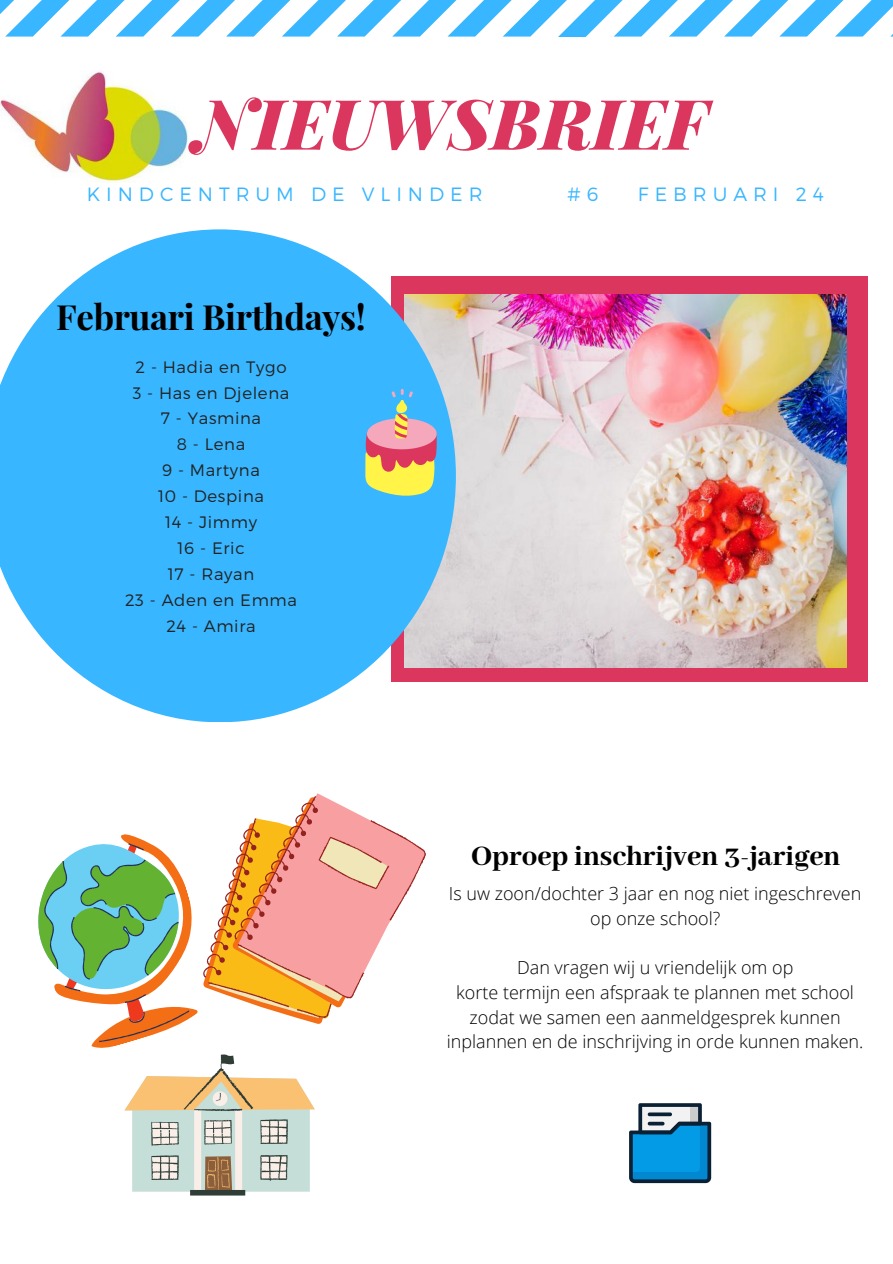
<style>
.page{position:relative;width:893px;height:1264px;background:#fff}
.page>*{position:absolute;margin:0;border:0;box-sizing:border-box;transform-origin:0 0}
.t1{font:italic 900 69.45px "Playfair Display";color:#db375e}
.t2{font:700 34.8px "Playfair Display";letter-spacing:-.01em;color:#000}
.t3{font:800 30.75px "Abhaya Libre";color:#000}
.t4{font:300 19.2px "Montserrat";letter-spacing:.31em;color:#38b6ff}
.t5{font:300 18px/24.8px "Open Sans";color:#000;text-align:center}
.t6{font:300 16.5px/25.8px "Montserrat";letter-spacing:.04em;color:#222;text-align:center}
</style>
<div class="page">
<div style="left:391px;top:277px;width:476px;height:405px;background:#db375e"></div>
<img style="left:456px;top:294px;width:390px;height:374px">
<svg style="left:0;top:229px;width:456px;height:493px;fill:#38b6ff"></svg>
<svg style="left:0;top:0;width:892px;height:37px"></svg>
<img style="left:0;top:71px;width:189px;height:112px">
<svg style="left:365px;top:388px;width:72px;height:108px;background:#b1afa1"></svg>
<svg style="left:629px;top:1103px;width:82px;height:80px"></svg>
<svg style="left:38px;top:793px;width:388px;height:402px"></svg>
<h1 class="t1" style="left:194px;top:75px;width:514px">NIEUWSBRIEF</h1>
<p class="t4" style="left:87px;top:182px;width:397px">KINDCENTRUM DE VLINDER</p>
<p class="t4" style="left:567px;top:182px;width:33px"># 6</p>
<p class="t4" style="left:638px;top:182px;width:187px">FEBRUARI 24</p>
<h2 class="t2" style="left:56px;top:292px;width:311px">Februari Birthdays!</h2>
<p class="t6" style="left:125px;top:353px;width:173px">2 - Hadia en Tygo<br>3 - Has en Djelena<br>7 - Yasmina<br>8 - Lena<br>9 - Martyna<br>10 - Despina<br>14 - Jimmy<br>16 - Eric<br>17 - Rayan<br>23 - Aden en Emma<br>24 - Amira</p>
<h3 class="t3" style="left:471px;top:839px;width:371px">Oproep inschrijven 3-jarigen</h3>
<p class="t5" style="left:449px;top:880px;width:414px">Is uw zoon/dochter 3 jaar en nog niet ingeschreven op onze school?</p>
<p class="t5" style="left:446px;top:954px;width:418px">Dan vragen wij u vriendelijk om op<br>korte termijn een afspraak te plannen met school zodat we samen een aanmeldgesprek kunnen inplannen en de inschrijving in orde kunnen maken.</p>
</div>
